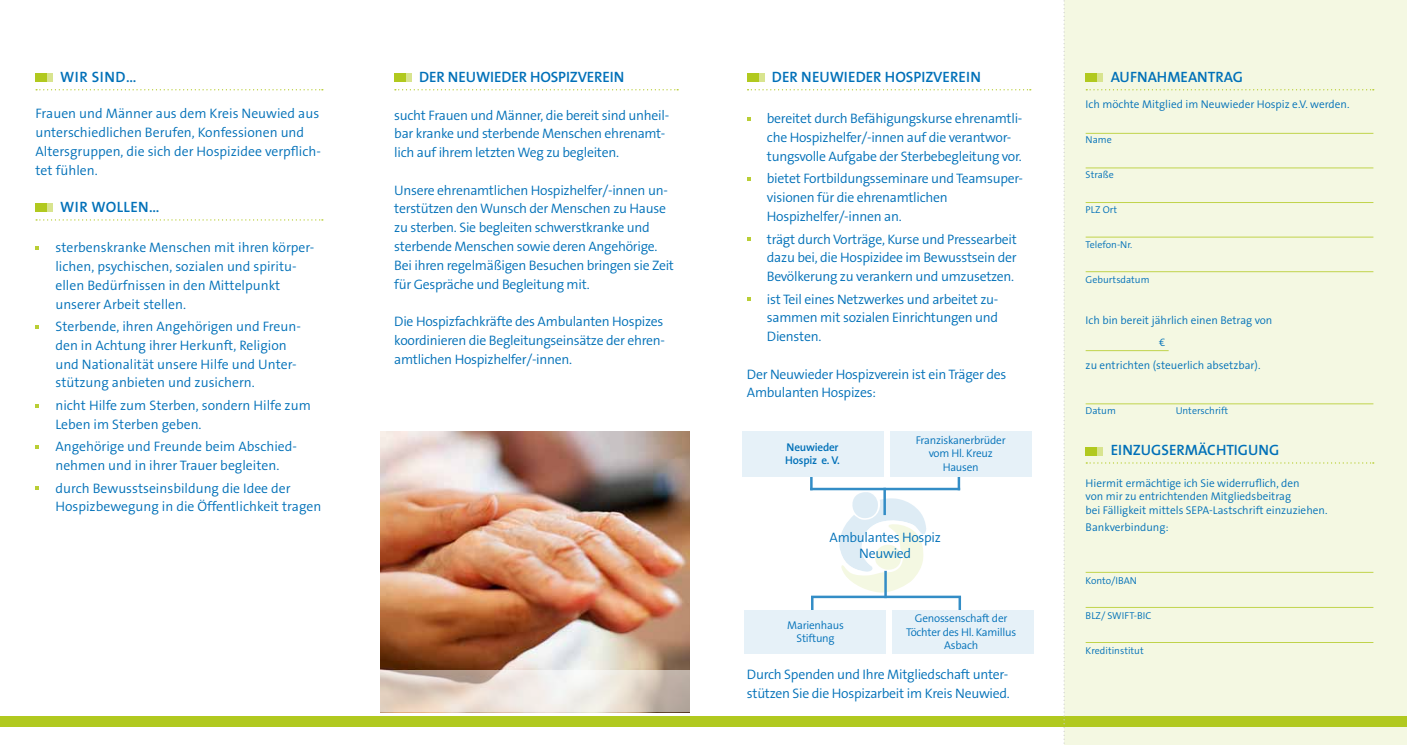
<style>
.page{position:relative;width:1407px;height:745px;background:#fff}
.page>*{position:absolute;margin:0;border:0;box-sizing:border-box;transform-origin:0 0}
.t1{font:600 15px "The Sans B6";color:#0070b8}
.t2{font:300 13.75px/18.8px "The Sans B4";letter-spacing:-.02em;color:#0070b8}
.t3{font:300 13.75px/18.8px "The Sans B4";color:#0070b8}
.t4{font:300 11.25px/13.5px "The Sans B4";color:#0070b8}
.t5{font:300 11.25px/13.5px "The Sans B4";letter-spacing:-.02em;color:#0070b8;text-align:center}
.t6{font:600 11.25px/13.5px "The Sans B6";letter-spacing:-.02em;color:#0070b8}
.t7{font:300 10px "The Sans B4";color:#0070b8}
</style>
<div class="page">
<div style="left:1064px;top:0;width:343px;height:744px;background:#f4f8e2"></div>
<svg style="left:1086px;top:89px;width:288px;height:1px"></svg>
<svg style="left:1086px;top:462px;width:288px;height:1px"></svg>
<div style="left:1085px;top:73px;width:18px;height:9px;background:#b1c91f"></div>
<div style="left:1097px;top:73px;width:6px;height:9px;background:#d8e48f"></div>
<div style="left:1085px;top:446px;width:18px;height:9px;background:#b1c91f"></div>
<div style="left:1097px;top:446px;width:6px;height:9px;background:#d8e48f"></div>
<hr style="left:1085px;top:133px;width:288px;height:1px;background:#b1c91f">
<hr style="left:1085px;top:167px;width:288px;height:1px;background:#b1c91f">
<svg style="left:395px;top:89px;width:283px;height:1px"></svg>
<div style="left:394px;top:73px;width:18px;height:9px;background:#b1c91f"></div>
<div style="left:406px;top:73px;width:6px;height:9px;background:#d8e48f"></div>
<svg style="left:747px;top:89px;width:284px;height:1px"></svg>
<div style="left:747px;top:73px;width:17px;height:9px;background:#b1c91f"></div>
<div style="left:759px;top:73px;width:5px;height:9px;background:#d8e48f"></div>
<svg style="left:747px;top:117px;width:4px;height:4px"></svg>
<svg style="left:747px;top:177px;width:4px;height:4px"></svg>
<svg style="left:747px;top:237px;width:4px;height:4px"></svg>
<svg style="left:747px;top:297px;width:4px;height:4px"></svg>
<div style="left:0;top:716px;width:1407px;height:10px;background:#b1c91f"></div>
<svg style="left:36px;top:89px;width:287px;height:1px"></svg>
<svg style="left:36px;top:219px;width:287px;height:1px"></svg>
<div style="left:35px;top:73px;width:18px;height:9px;background:#b1c91f"></div>
<div style="left:47px;top:73px;width:6px;height:9px;background:#d8e48f"></div>
<div style="left:35px;top:203px;width:18px;height:9px;background:#b1c91f"></div>
<div style="left:47px;top:203px;width:6px;height:9px;background:#d8e48f"></div>
<svg style="left:35px;top:246px;width:4px;height:3px"></svg>
<svg style="left:35px;top:325px;width:4px;height:3px"></svg>
<svg style="left:35px;top:404px;width:4px;height:3px"></svg>
<svg style="left:35px;top:445px;width:4px;height:3px"></svg>
<svg style="left:35px;top:486px;width:4px;height:3px"></svg>
<svg style="left:1063px;top:0;width:2px;height:745px"></svg>
<svg style="left:839px;top:492px;width:87px;height:101px"></svg>
<hr style="left:958px;top:597px;width:3px;height:20px;background:#338dc6">
<hr style="left:957px;top:459px;width:3px;height:31px;background:#338dc6">
<hr style="left:810px;top:445px;width:2px;height:45px;background:#338dc6">
<hr style="left:883px;top:487px;width:3px;height:27px;background:#338dc6">
<div style="left:890px;top:431px;width:141px;height:45px;background:#e6f1f8"></div>
<div style="left:742px;top:431px;width:141px;height:45px;background:#e6f1f8"></div>
<hr style="left:810px;top:487px;width:150px;height:3px;background:#338dc6">
<hr style="left:811px;top:597px;width:2px;height:20px;background:#338dc6">
<hr style="left:884px;top:570px;width:3px;height:27px;background:#338dc6">
<hr style="left:811px;top:595px;width:150px;height:2px;background:#338dc6">
<div style="left:892px;top:609px;width:142px;height:44px;background:#e6f1f8"></div>
<div style="left:744px;top:609px;width:141px;height:44px;background:#e6f1f8"></div>
<hr style="left:1085px;top:202px;width:288px;height:1px;background:#b1c91f">
<hr style="left:1085px;top:237px;width:288px;height:1px;background:#b1c91f">
<hr style="left:1085px;top:271px;width:288px;height:1px;background:#b1c91f">
<hr style="left:1085px;top:403px;width:288px;height:1px;background:#b1c91f">
<hr style="left:1085px;top:350px;width:83px;height:1px;background:#b1c91f">
<hr style="left:1085px;top:571px;width:288px;height:1px;background:#b1c91f">
<hr style="left:1085px;top:606px;width:288px;height:1px;background:#b1c91f">
<hr style="left:1085px;top:641px;width:288px;height:1px;background:#b1c91f">
<img style="left:381px;top:431px;width:308px;height:239px">
<svg style="left:380px;top:670px;width:310px;height:42px;background:#e1d5cc"></svg>
<p class="t1" style="left:60px;top:69px;width:78px">WIR SIND…</p>
<p class="t3" style="left:35px;top:105px;width:287px">Frauen und Männer aus dem Kreis Neuwied aus unterschiedlichen Berufen, Konfessionen und Altersgruppen, die sich der Hospizidee verpflich&shy;tet fühlen.</p>
<p class="t1" style="left:60px;top:199px;width:101px">WIR WOLLEN…</p>
<p class="t3" style="left:55px;top:238px;width:260px">sterbenskranke Menschen mit ihren körper&shy;lichen, psychischen, sozialen und spiritu&shy;ellen Bedürfnissen in den Mittelpunkt unserer Arbeit stellen.</p>
<p class="t3" style="left:55px;top:317px;width:247px">Sterbende, ihren Angehörigen und Freun&shy;den in Achtung ihrer Herkunft, Religion und Nationalität unsere Hilfe und Unter&shy;stützung anbieten und zusichern.</p>
<p class="t3" style="left:55px;top:396px;width:257px">nicht Hilfe zum Sterben, sondern Hilfe zum<br>Leben im Sterben geben.</p>
<p class="t3" style="left:55px;top:437px;width:243px">Angehörige und Freunde beim Abschied&shy;nehmen und in ihrer Trauer begleiten.</p>
<p class="t3" style="left:55px;top:478px;width:267px">durch Bewusstseinsbildung die Idee der<br>Hospizbewegung in die Öffentlichkeit tragen</p>
<p class="t1" style="left:419px;top:69px;width:204px">DER NEUWIEDER HOSPIZVEREIN</p>
<p class="t2" style="left:394px;top:106px;width:276px">sucht Frauen und Männer, die bereit sind unheil&shy;bar kranke und sterbende Menschen ehrenamt&shy;lich auf ihrem letzten Weg zu begleiten.</p>
<p class="t2" style="left:394px;top:181px;width:281px">Unsere ehrenamtlichen Hospizhelfer/-innen un&shy;terstützen den Wunsch der Menschen zu Hause zu sterben. Sie begleiten schwerstkranke und sterbende Menschen sowie deren Angehörige.<br>Bei ihren regelmäßigen Besuchen bringen sie Zeit für Gespräche und Begleitung mit.</p>
<p class="t2" style="left:394px;top:312px;width:272px">Die Hospizfachkräfte des Ambulanten Hospizes koordinieren die Begleitungseinsätze der ehren&shy;amtlichen Hospizhelfer/-innen.</p>
<p class="t1" style="left:772px;top:69px;width:208px">DER NEUWIEDER HOSPIZVEREIN</p>
<p class="t2" style="left:767px;top:110px;width:257px">bereitet durch Befähigungskurse ehrenamtli&shy;che Hospizhelfer/-innen auf die verantwor&shy;tungsvolle Aufgabe der Sterbebegleitung vor.</p>
<p class="t2" style="left:767px;top:170px;width:258px">bietet Fortbildungsseminare und Teamsuper&shy;visionen für die ehrenamtlichen<br>Hospizhelfer/-innen an.</p>
<p class="t2" style="left:767px;top:230px;width:251px;text-align:justify">trägt durch Vorträge, Kurse und Pressearbeit dazu bei, die Hospizidee im Bewusstsein der Bevölkerung zu verankern und umzusetzen.</p>
<p class="t2" style="left:767px;top:290px;width:233px;text-align:justify">ist Teil eines Netzwerkes und arbeitet zu&shy;sammen mit sozialen Einrichtungen und Diensten.</p>
<p class="t2" style="left:747px;top:365px;width:261px">Der Neuwieder Hospizverein ist ein Träger des<br>Ambulanten Hospizes:</p>
<p class="t6" style="left:785px;top:440px;width:56px">NEUWIEDER<br>HOSPIZ E. V.</p>
<p class="t5" style="left:916px;top:433px;width:91px">Franziskanerbrüder vom Hl. Kreuz<br>Hausen</p>
<p class="t2" style="left:829px;top:529px;width:113px;line-height:16.5px;text-align:center">Ambulantes Hospiz<br>Neuwied</p>
<p class="t5" style="left:787px;top:618px;width:58px">Marienhaus<br>Stiftung</p>
<p class="t5" style="left:906px;top:611px;width:112px">Genossenschaft der<br>Töchter des Hl. Kamillus<br>Asbach</p>
<p class="t2" style="left:747px;top:665px;width:264px">Durch Spenden und Ihre Mitgliedschaft unter&shy;stützen Sie die Hospizarbeit im Kreis Neuwied.</p>
<p class="t1" style="left:1110px;top:69px;width:132px">AUFNAHM EANTRAG</p>
<p class="t4" style="left:1085px;top:98px;width:265px">Ich möchte Mitglied im Neuwieder Hospiz e.V. werden.</p>
<p class="t7" style="left:1085px;top:134px;width:28px">Name</p>
<p class="t7" style="left:1085px;top:169px;width:30px">Straße</p>
<p class="t7" style="left:1085px;top:204px;width:33px">PLZ Ort</p>
<p class="t7" style="left:1085px;top:239px;width:48px">Telefon-Nr.</p>
<p class="t7" style="left:1085px;top:274px;width:65px">Geburtsdatum</p>
<p class="t4" style="left:1085px;top:313px;width:188px">Ich bin bereit jährlich einen Betrag von</p>
<p class="t4" style="left:1159px;top:336px;width:8px">€</p>
<p class="t4" style="left:1085px;top:358px;width:176px">zu entrichten (steuerlich absetzbar).</p>
<p class="t7" style="left:1085px;top:405px;width:32px">Datum</p>
<p class="t7" style="left:1175px;top:405px;width:54px">Unterschrift</p>
<p class="t1" style="left:1110px;top:442px;width:159px">EINZUGSERMÄCHTIGUNG</p>
<p class="t4" style="left:1085px;top:476px;width:243px">Hiermit ermächtige ich Sie widerruflich, den<br>von mir zu entrichtenden Mitgliedsbeitrag<br>bei Fälligkeit mittels SEPA-Lastschrift einzuziehen.</p>
<p class="t4" style="left:1085px;top:521px;width:85px">Bankverbindung:</p>
<p class="t7" style="left:1085px;top:574px;width:53px">Konto/IBAN</p>
<p class="t7" style="left:1085px;top:609px;width:67px">BLZ/ SWIFT-BIC</p>
<p class="t7" style="left:1085px;top:644px;width:60px">Kreditinstitut</p>
</div>
